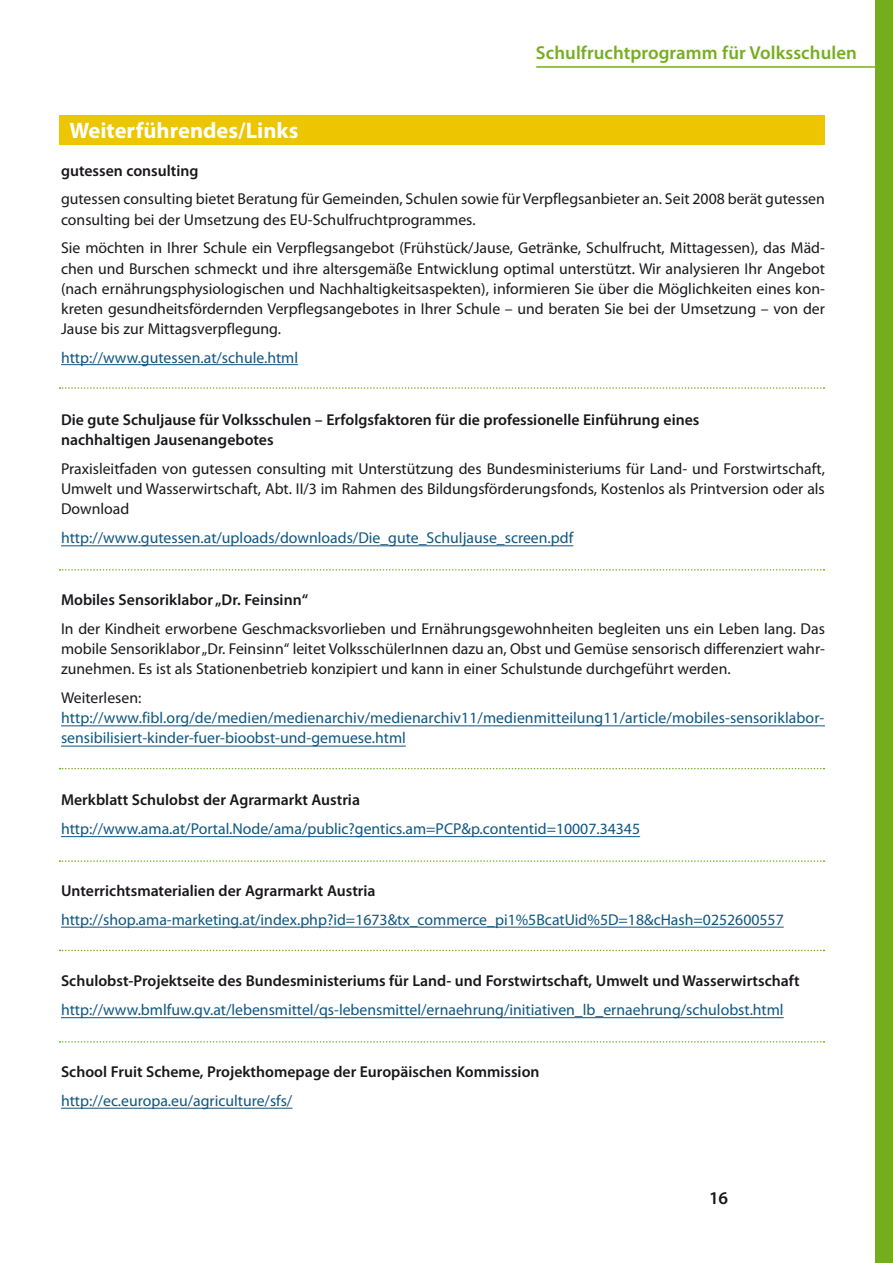
<style>
.page{position:relative;width:893px;height:1263px;background:#fff}
.page>*{position:absolute;margin:0;border:0;box-sizing:border-box;transform-origin:0 0}
.t1{font:700 22.5px "Myriad Pro";color:#fff}
.t2{font:600 18.75px "Myriad Pro";letter-spacing:.005em;color:#75ae1d}
.t3{font:600 18px "Myriad Pro";color:#1a171c}
.t4{font:15.75px/20.2px "Myriad Pro";color:#1a171c;text-align:justify}
.t5{font:15.75px/20.2px "Myriad Pro";color:#0e5581}
.t6{font:600 15.75px/20.2px "Myriad Pro";color:#1a171c}
</style>
<div class="page">
<div style="left:876px;top:0;width:17px;height:1263px;background:#75ae1d"></div>
<hr style="left:536px;top:66px;width:347px;height:2px;background:#75ae1d">
<div style="left:60px;top:115px;width:765px;height:30px;background:#edc500"></div>
<hr style="left:61px;top:364px;width:237px;height:1px;background:#0e5581">
<hr style="left:61px;top:545px;width:512px;height:1px;background:#0e5581">
<hr style="left:61px;top:726px;width:764px;height:1px;background:#0e5581">
<hr style="left:61px;top:746px;width:345px;height:1px;background:#0e5581">
<hr style="left:61px;top:836px;width:579px;height:1px;background:#0e5581">
<hr style="left:61px;top:927px;width:723px;height:1px;background:#0e5581">
<hr style="left:61px;top:1017px;width:723px;height:1px;background:#0e5581">
<hr style="left:61px;top:1108px;width:231px;height:1px;background:#0e5581">
<svg style="left:60px;top:387px;width:764px;height:2px"></svg>
<svg style="left:60px;top:569px;width:764px;height:2px"></svg>
<svg style="left:60px;top:768px;width:764px;height:1px"></svg>
<svg style="left:60px;top:860px;width:764px;height:2px"></svg>
<svg style="left:60px;top:950px;width:764px;height:1px"></svg>
<svg style="left:60px;top:1041px;width:764px;height:1px"></svg>
<p class="t2" style="left:536px;top:41px;width:322px">Schulfruchtprogramm für Volksschulen</p>
<h1 class="t1" style="left:70px;top:116px;width:230px">Weiterführendes/Links</h1>
<p class="t6" style="left:61px;top:160px;width:139px">gutessen consulting</p>
<p class="t4" style="left:61px;top:189px;width:765px">gutessen consulting bietet Beratung für Gemeinden, Schulen sowie für Verpflegsanbieter an. Seit 2008 berät gutessen consulting bei der Umsetzung des EU-Schulfruchtprogrammes.</p>
<p class="t4" style="left:61px;top:238px;width:765px">Sie möchten in Ihrer Schule ein Verpflegsangebot (Frühstück/Jause, Getränke, Schulfrucht, Mittagessen), das Mäd&shy;chen und Burschen schmeckt und ihre altersgemäße Entwicklung optimal unterstützt. Wir analysieren Ihr Angebot (nach ernährungsphysiologischen und Nachhaltigkeitsaspekten), informieren Sie über die Möglichkeiten eines kon&shy;kreten gesundheitsfördernden Verpflegsangebotes in Ihrer Schule – und beraten Sie bei der Umsetzung – von der Jause bis zur Mittagsverpflegung.</p>
<p class="t5" style="left:61px;top:347px;width:239px">http://www.gutessen.at/schule.html</p>
<p class="t6" style="left:61px;top:409px;width:640px">Die gute Schuljause für Volksschulen – Erfolgsfaktoren für die professionelle Einführung eines nachhaltigen Jausenangebotes</p>
<p class="t4" style="left:61px;top:458px;width:765px">Praxisleitfaden von gutessen consulting mit Unterstützung des Bundesministeriums für Land- und Forstwirtschaft, Umwelt und Wasserwirtschaft, Abt. II/3 im Rahmen des Bildungsförderungsfonds, Kostenlos als Printversion oder als Download</p>
<p class="t5" style="left:61px;top:527px;width:514px">http://www.gutessen.at/uploads/downloads/Die_gute_Schuljause_screen.pdf</p>
<p class="t6" style="left:61px;top:589px;width:249px">Mobiles Sensoriklabor „Dr. Feinsinn“</p>
<p class="t4" style="left:61px;top:618px;width:765px">In der Kindheit erworbene Geschmacksvorlieben und Ernährungsgewohnheiten begleiten uns ein Leben lang. Das mobile Sensoriklabor „Dr. Feinsinn“ leitet VolksschülerInnen dazu an, Obst und Gemüse sensorisch differenziert wahr&shy;zunehmen. Es ist als Stationenbetrieb konzipiert und kann in einer Schulstunde durchgeführt werden.</p>
<p class="t4" style="left:61px;top:687px;width:82px">Weiterlesen:</p>
<p class="t5" style="left:61px;top:707px;width:765px">http://www.fibl.org/de/medien/medienarchiv/medienarchiv11/medienmitteilung11/article/mobiles-sensoriklabor&shy;sensibilisiert-kinder-fuer-bioobst-und-gemuese.html</p>
<p class="t6" style="left:61px;top:789px;width:300px">Merkblatt Schulobst der Agrarmarkt Austria</p>
<p class="t5" style="left:61px;top:818px;width:581px">http://www.ama.at/Portal.Node/ama/public?gentics.am=PCP&amp;p.contentid=10007.34345</p>
<p class="t6" style="left:61px;top:880px;width:316px">Unterrichtsmaterialien der Agrarmarkt Austria</p>
<p class="t5" style="left:61px;top:909px;width:724px">http://shop.ama-marketing.at/index.php?id=1673&amp;tx_commerce_pi1%5BcatUid%5D=18&amp;cHash=0252600557</p>
<p class="t6" style="left:61px;top:970px;width:740px">Schulobst-Projektseite des Bundesministeriums für Land- und Forstwirtschaft, Umwelt und Wasserwirtschaft</p>
<p class="t5" style="left:61px;top:999px;width:724px">http://www.bmlfuw.gv.at/lebensmittel/qs-lebensmittel/ernaehrung/initiativen_lb_ernaehrung/schulobst.html</p>
<p class="t6" style="left:61px;top:1061px;width:480px">School Fruit Scheme, Projekthomepage der Europäischen Kommission</p>
<p class="t5" style="left:61px;top:1090px;width:233px">http://ec.europa.eu/agriculture/sfs/</p>
<p class="t3" style="left:709px;top:1187px;width:21px">16</p>
</div>
